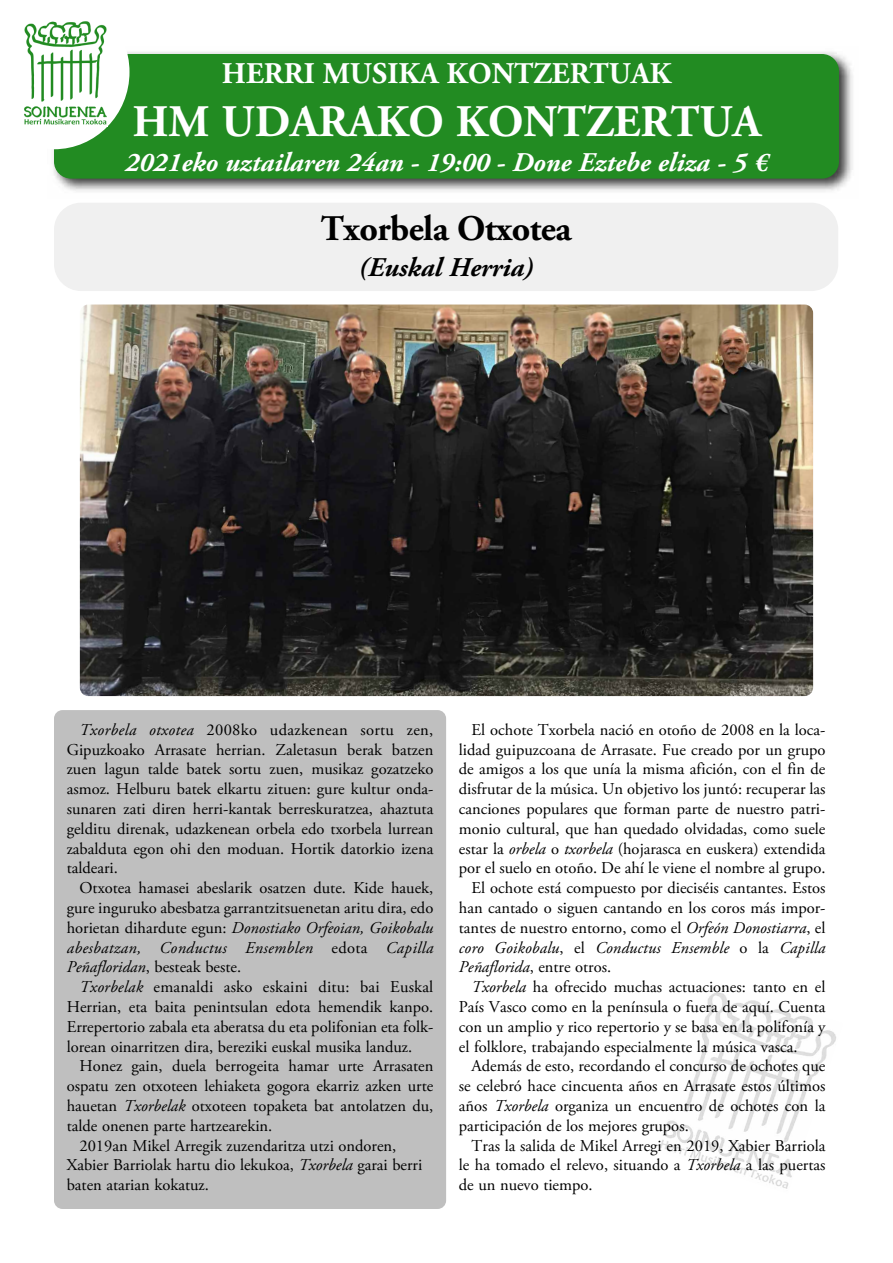
<style>
.page{position:relative;width:893px;height:1263px;background:#fff}
.page>*{position:absolute;margin:0;border:0;box-sizing:border-box;transform-origin:0 0}
.t1{font:700 45px "Adobe Garamond Pro";color:#fff}
.t2{font:700 36px "Adobe Garamond Pro";letter-spacing:-.015em;color:#000}
.t3{font:700 30px "Adobe Garamond Pro";color:#fff}
.t4{font:italic 700 27px "Adobe Garamond Pro";color:#fff}
.t5{font:italic 700 27px "Adobe Garamond Pro";color:#000}
.t6{font:16.5px/19.8px "Adobe Garamond Pro";color:#000;text-align:justify}
.t7{font:italic 16.5px "Adobe Garamond Pro";letter-spacing:.005em;color:#000}
.s1{font-style:italic}
.s2{font-style:normal}
</style>
<div class="page">
<img style="left:660px;top:992px;width:176px;height:197px">
<img style="left:53px;top:52px;width:800px;height:140px">
<div style="left:54px;top:54px;width:785px;height:125px;background:#228b22;border-radius:17px"></div>
<div style="left:54px;top:710px;width:392px;height:499px;background:#bfbfbf;border-radius:9px"></div>
<img style="left:80px;top:304px;width:733px;height:392px;border-radius:9px">
<svg style="left:53px;top:52px;width:77px;height:97px"></svg>
<img style="left:24px;top:21px;width:83px;height:105px">
<div style="left:54px;top:203px;width:784px;height:88px;background:#f0f0f0;border-radius:27px"></div>
<h3 class="t3" style="left:222px;top:61px;width:451px">HERRI MUSIKA KONTZERTUAK</h3>
<h1 class="t1" style="left:132px;top:104px;width:630px">HM UDARAKO KONTZERTUA</h1>
<h3 class="t4" style="left:125px;top:151px;width:644px">2021eko uztailaren 24an - 19:00 - Done Eztebe eliza - 5 €</h3>
<h2 class="t2" style="left:321px;top:215px;width:252px">Txorbela Otxotea</h2>
<h3 class="t5" style="left:359px;top:257px;width:176px">(Euskal Herria)</h3>
<p class="t6" style="left:67px;top:721px;width:368px;text-indent:13px"><span class="s1">Txorbela otxotea</span> 2008ko udazkenean sortu zen, Gipuzkoako Arrasate herrian. Zaletasun berak batzen zuen lagun talde batek sortu zuen, musikaz gozatzeko asmoz. Helburu batek elkartu zituen: gure kultur onda&shy;sunaren zati diren herri-kantak berreskuratzea, ahaztuta gelditu direnak, udazkenean orbela edo txorbela lurrean zabalduta egon ohi den moduan. Hortik datorkio izena taldeari.</p>
<p class="t6" style="left:67px;top:879px;width:368px;text-indent:13px">Otxotea hamasei abeslarik osatzen dute. Kide hauek, gure inguruko abesbatza garrantzitsuenetan aritu dira, edo horietan dihardute egun: <span class="s1">Donostiako Orfeoian, Goikobalu abesbatzan, Conductus Ensemblen</span> edota <span class="s1">Capilla Peñafloridan</span>, besteak beste.</p>
<p class="t6" style="left:67px;top:978px;width:368px;text-indent:13px"><span class="s1">Txorbelak</span> emanaldi asko eskaini ditu: bai Euskal Herrian, eta baita penintsulan edota hemendik kanpo.<br>Errepertorio zabala eta aberatsa du eta polifonian eta folk&shy;lorean oinarritzen dira, bereziki euskal musika landuz.</p>
<p class="t6" style="left:79px;top:1058px;width:355px">Honez gain, duela berrogeita hamar urte Arrasaten</p>
<p class="t6" style="left:67px;top:1077px;width:368px">ospatu zen otxoteen lehiaketa gogora ekarriz azken urte</p>
<p class="t6" style="left:67px;top:1097px;width:368px">hauetan <span class="s1">Txorbelak</span> otxoteen topaketa bat antolatzen du,</p>
<p class="t6" style="left:67px;top:1117px;width:207px">talde onenen parte hartzearekin.</p>
<p class="t6" style="left:79px;top:1137px;width:318px">2019an Mikel Arregik zuzendaritza utzi ondoren,</p>
<p class="t6" style="left:67px;top:1157px;width:357px">Xabier Barriolak hartu dio lekukoa, <span class="s1">Txorbela</span> garai berri</p>
<p class="t6" style="left:67px;top:1176px;width:144px">baten atarian kokatuz.</p>
<p class="t6" style="left:472px;top:721px;width:355px">El ochote Txorbela nació en otoño de 2008 en la loca-</p>
<p class="t6" style="left:459px;top:741px;width:368px">lidad guipuzcoana de Arrasate. Fue creado por un grupo</p>
<p class="t6" style="left:459px;top:761px;width:368px">de amigos a los que unía la misma afición, con el fin de</p>
<p class="t6" style="left:459px;top:780px;width:368px">disfrutar de la música. Un objetivo los juntó: recuperar las</p>
<p class="t6" style="left:459px;top:800px;width:368px">canciones populares que forman parte de nuestro patri-</p>
<p class="t6" style="left:459px;top:820px;width:368px">monio cultural, que han quedado olvidadas, como suele</p>
<p class="t6" style="left:459px;top:840px;width:368px">estar la <span class="s1">orbela</span> o <span class="s1">txorbela</span> (hojarasca en euskera) extendida</p>
<p class="t6" style="left:459px;top:860px;width:368px">por el suelo en otoño. De ahí le viene el nombre al grupo.</p>
<p class="t6" style="left:472px;top:879px;width:355px">El ochote está compuesto por dieciséis cantantes. Estos</p>
<p class="t6" style="left:459px;top:899px;width:368px">han cantado o siguen cantando en los coros más impor-</p>
<p class="t6" style="left:459px;top:919px;width:368px">tantes de nuestro entorno, como el <span class="s1">Orfeón Donostiarra</span>, el</p>
<p class="t7" style="left:459px;top:941px;width:368px">coro Goikobalu<span class="s2">, el</span> Conductus Ensemble <span class="s2">o la</span> Capilla</p>
<p class="t6" style="left:459px;top:959px;width:154px"><span class="s1">Peñaflorida</span>, entre otros.</p>
<p class="t6" style="left:472px;top:978px;width:355px"><span class="s1">Txorbela</span> ha ofrecido muchas actuaciones: tanto en el</p>
<p class="t6" style="left:459px;top:998px;width:368px">País Vasco como en la península o fuera de aquí. Cuenta</p>
<p class="t6" style="left:459px;top:1018px;width:368px">con un amplio y rico repertorio y se basa en la polifonía y</p>
<p class="t6" style="left:459px;top:1038px;width:340px">el folklore, trabajando especialmente la música vasca.</p>
<p class="t6" style="left:472px;top:1058px;width:355px">Además de esto, recordando el concurso de ochotes que</p>
<p class="t6" style="left:459px;top:1077px;width:368px">se celebró hace cincuenta años en Arrasate estos últimos</p>
<p class="t6" style="left:459px;top:1097px;width:368px">años <span class="s1">Txorbela</span> organiza un encuentro de ochotes con la</p>
<p class="t6" style="left:459px;top:1117px;width:231px">participación de los mejores grupos.</p>
<p class="t6" style="left:472px;top:1137px;width:355px">Tras la salida de Mikel Arregi en 2019, Xabier Barriola</p>
<p class="t6" style="left:459px;top:1157px;width:368px">le ha tomado el relevo, situando a <span class="s1">Txorbela</span> a las puertas</p>
<p class="t6" style="left:459px;top:1176px;width:135px">de un nuevo tiempo.</p>
</div>
